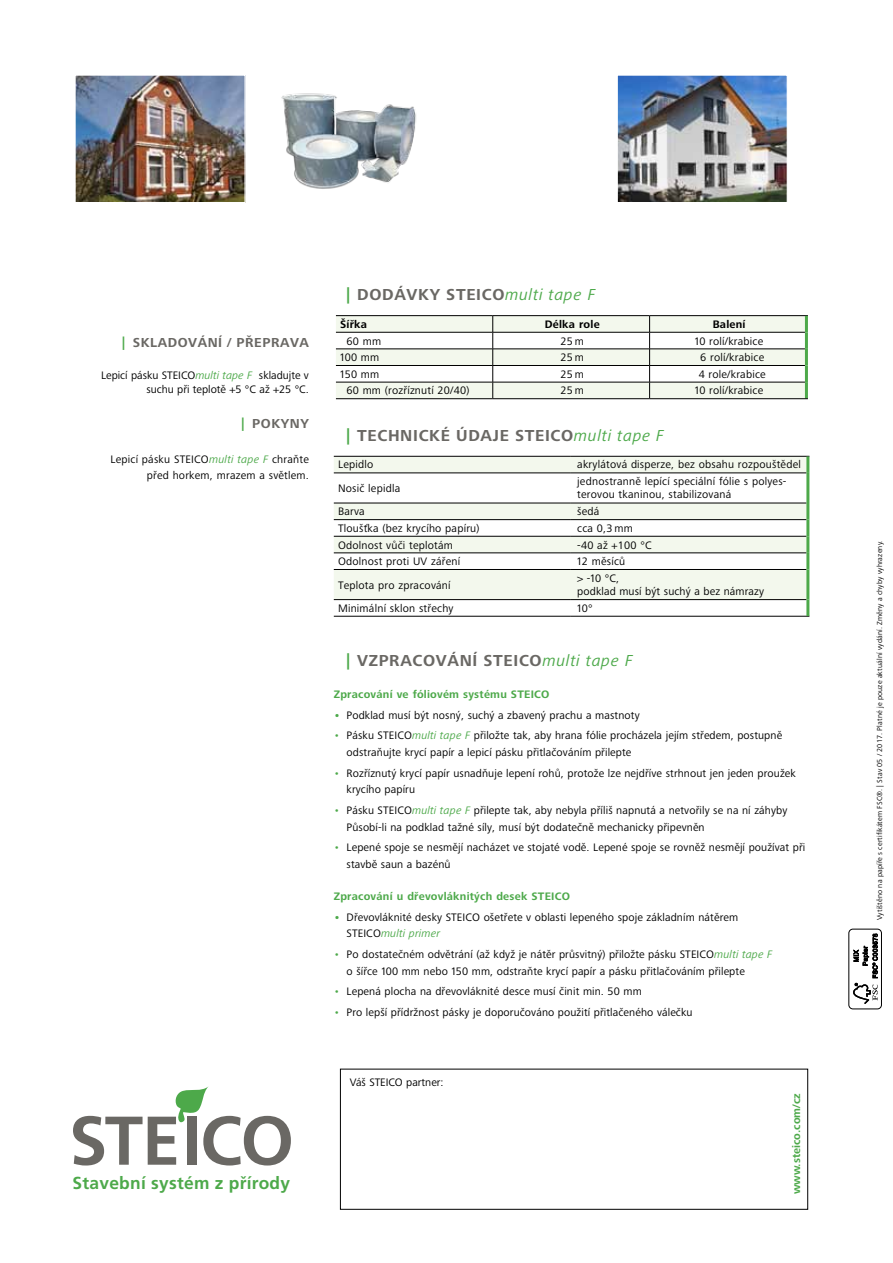
<style>
.page{position:relative;width:893px;height:1263px;background:#fff}
.page>*{position:absolute;margin:0;border:0;box-sizing:border-box;transform-origin:0 0}
.t1{font:700 17.4px "Frutiger CE";letter-spacing:.015em;color:#4da94a}
.t2{font:700 16.5px "Frutiger Next Pro";letter-spacing:.04em;color:#6a6864}
.t3{font:700 13.5px "Frutiger Next Pro";letter-spacing:.04em;color:#6a6864}
.t4{font:11.25px/16.5px "Frutiger Next Pro";letter-spacing:.01em;color:#000}
.t5{font:700 11.25px "Frutiger Next Pro";letter-spacing:.02em;color:#4da94a}
.t6{font:700 11.25px "Frutiger Next Pro";letter-spacing:.02em;color:#000}
.t7{font:700 11.25px "Frutiger Next Pro";color:#4da94a}
.t8{font:7.5px "Frutiger Next Pro";letter-spacing:.02em;color:#000}
.s1{color:#4da94a}
.s2{font-style:italic;color:#4da94a}
.s3{font-weight:400;font-style:italic;color:#4da94a}
.s4{font-weight:700;color:#4da94a}
</style>
<div class="page">
<img style="left:281px;top:93px;width:135px;height:96px">
<img style="left:76px;top:76px;width:168px;height:125px">
<div style="left:74px;top:74px;width:172px;height:129px;border:1px solid #fff"></div>
<svg style="left:73px;top:1086px;width:218px;height:79px"></svg>
<img style="left:619px;top:76px;width:167px;height:125px">
<div style="left:617px;top:74px;width:171px;height:129px;border:1px solid #fff"></div>
<div style="left:848px;top:929px;width:34px;height:80px;border:1px solid #000;border-radius:4px"></div>
<svg style="left:853px;top:933px;width:25px;height:71px"></svg>
<hr style="left:336px;top:315px;width:157px;height:1px;background:#000">
<hr style="left:493px;top:315px;width:157px;height:1px;background:#000">
<hr style="left:650px;top:315px;width:158px;height:1px;background:#000">
<hr style="left:805px;top:316px;width:3px;height:16px;background:#4da94a">
<hr style="left:805px;top:332px;width:3px;height:17px;background:#4da94a">
<hr style="left:805px;top:349px;width:3px;height:16px;background:#4da94a">
<hr style="left:805px;top:365px;width:3px;height:17px;background:#4da94a">
<hr style="left:805px;top:382px;width:3px;height:16px;background:#4da94a">
<svg style="left:336px;top:316px;width:470px;height:82px"></svg>
<hr style="left:336px;top:398px;width:157px;height:1px;background:#000">
<hr style="left:493px;top:398px;width:157px;height:1px;background:#000">
<hr style="left:650px;top:398px;width:158px;height:1px;background:#000">
<svg style="left:334px;top:457px;width:472px;height:142px;fill:#f3f8ed"></svg>
<hr style="left:334px;top:456px;width:237px;height:1px;background:#000">
<hr style="left:571px;top:456px;width:238px;height:1px;background:#000">
<hr style="left:334px;top:473px;width:237px;height:1px;background:#000">
<hr style="left:571px;top:473px;width:235px;height:1px;background:#000">
<hr style="left:334px;top:503px;width:237px;height:1px;background:#000">
<hr style="left:571px;top:503px;width:235px;height:1px;background:#000">
<hr style="left:334px;top:519px;width:237px;height:1px;background:#000">
<hr style="left:571px;top:519px;width:235px;height:1px;background:#000">
<hr style="left:334px;top:536px;width:237px;height:1px;background:#000">
<hr style="left:571px;top:536px;width:235px;height:1px;background:#000">
<hr style="left:334px;top:553px;width:237px;height:1px;background:#000">
<hr style="left:571px;top:553px;width:235px;height:1px;background:#000">
<hr style="left:334px;top:569px;width:237px;height:1px;background:#000">
<hr style="left:571px;top:569px;width:235px;height:1px;background:#000">
<hr style="left:334px;top:599px;width:237px;height:1px;background:#000">
<hr style="left:571px;top:599px;width:235px;height:1px;background:#000">
<hr style="left:334px;top:616px;width:237px;height:1px;background:#000">
<hr style="left:571px;top:616px;width:238px;height:1px;background:#000">
<hr style="left:806px;top:456px;width:3px;height:17px;background:#4da94a">
<hr style="left:806px;top:473px;width:3px;height:30px;background:#4da94a">
<hr style="left:806px;top:503px;width:3px;height:17px;background:#4da94a">
<hr style="left:806px;top:520px;width:3px;height:16px;background:#4da94a">
<hr style="left:806px;top:536px;width:3px;height:17px;background:#4da94a">
<hr style="left:806px;top:553px;width:3px;height:16px;background:#4da94a">
<hr style="left:806px;top:569px;width:3px;height:31px;background:#4da94a">
<hr style="left:806px;top:600px;width:3px;height:16px;background:#4da94a">
<p class="t3" style="left:122px;top:335px;width:188px"><span class="s1">|</span> SKLADOVÁNÍ / PŘEPRAVA</p>
<p class="t4" style="left:101px;top:369px;width:209px;line-height:13.5px;text-align:right">Lepicí pásku STEICO<span class="s2">multi tape F</span> skladujte v suchu při teplotě +5 °C až +25 °C.</p>
<p class="t3" style="left:242px;top:416px;width:69px"><span class="s1">|</span> POKYNY</p>
<p class="t4" style="left:110px;top:451px;width:200px;text-align:right">Lepicí pásku STEICO<span class="s2">multi tape F</span> chraňte před horkem, mrazem a světlem.</p>
<h1 class="t1" style="left:73px;top:1172px;width:219px">Stavební systém z přírody</h1>
<h2 class="t2" style="left:347px;top:285px;width:250px"><span class="s1">|</span> DODÁVKY STEICO<span class="s3">multi tape F</span></h2>
<p class="t6" style="left:340px;top:318px;width:28px">Šířka</p>
<p class="t6" style="left:545px;top:318px;width:56px">Délka role</p>
<p class="t6" style="left:713px;top:318px;width:34px">Balení</p>
<p class="t4" style="left:346px;top:333px;width:36px">60 mm</p>
<p class="t4" style="left:561px;top:333px;width:25px">25m</p>
<p class="t4" style="left:695px;top:333px;width:70px">10 rolí/krabice</p>
<p class="t4" style="left:340px;top:349px;width:41px">100 mm</p>
<p class="t4" style="left:561px;top:349px;width:25px">25m</p>
<p class="t4" style="left:700px;top:349px;width:65px">6 rolí/krabice</p>
<p class="t4" style="left:340px;top:366px;width:41px">150 mm</p>
<p class="t4" style="left:561px;top:366px;width:25px">25m</p>
<p class="t4" style="left:699px;top:366px;width:69px">4 role/krabice</p>
<p class="t4" style="left:346px;top:382px;width:124px">60 mm (rozříznutí 20/40)</p>
<p class="t4" style="left:561px;top:382px;width:25px">25m</p>
<p class="t4" style="left:695px;top:382px;width:70px">10 rolí/krabice</p>
<h2 class="t2" style="left:347px;top:426px;width:319px"><span class="s1">|</span> TECHNICKÉ ÚDAJE STEICO<span class="s3">multi tape F</span></h2>
<p class="t4" style="left:338px;top:456px;width:37px">Lepidlo</p>
<p class="t4" style="left:577px;top:456px;width:225px">akrylátová disperze, bez obsahu rozpouštědel</p>
<p class="t4" style="left:338px;top:480px;width:64px">Nosič lepidla</p>
<p class="t4" style="left:577px;top:474px;width:211px;line-height:13.5px">jednostranně lepící speciální fólie s polyes&shy;terovou tkaninou, stabilizovaná</p>
<p class="t4" style="left:338px;top:503px;width:28px">Barva</p>
<p class="t4" style="left:577px;top:503px;width:24px">šedá</p>
<p class="t4" style="left:338px;top:520px;width:143px">Tloušťka (bez krycího papíru)</p>
<p class="t4" style="left:577px;top:520px;width:57px">cca 0,3 mm</p>
<p class="t4" style="left:338px;top:537px;width:116px">Odolnost vůči teplotám</p>
<p class="t4" style="left:577px;top:537px;width:76px">-40 až +100 °C</p>
<p class="t4" style="left:338px;top:553px;width:124px">Odolnost proti UV záření</p>
<p class="t4" style="left:577px;top:553px;width:49px">12 měsíců</p>
<p class="t4" style="left:338px;top:577px;width:114px">Teplota pro zpracování</p>
<p class="t4" style="left:577px;top:571px;width:188px;line-height:13.5px">&gt; -10 °C,<br>podklad musí být suchý a bez námrazy</p>
<p class="t4" style="left:338px;top:600px;width:117px">Minimální sklon střechy</p>
<p class="t4" style="left:577px;top:600px;width:17px">10°</p>
<h2 class="t2" style="left:347px;top:651px;width:288px"><span class="s1">|</span> VZPRACOVÁNÍ STEICO<span class="s3">multi tape F</span></h2>
<p class="t5" style="left:334px;top:688px;width:217px">Zpracování ve fóliovém systému STEICO</p>
<p class="t4" style="left:334px;top:707px;width:307px"><span class="s4">•</span> Podklad musí být nosný, suchý a zbavený prachu a mastnoty</p>
<p class="t4" style="left:347px;top:727px;width:437px;text-indent:-13px"><span class="s1">•</span> Pásku STEICO<span class="s2">multi tape F</span> přiložte tak, aby hrana fólie procházela jejím středem, postupně odstraňujte krycí papír a lepicí pásku přitlačováním přilepte</p>
<p class="t4" style="left:347px;top:765px;width:451px;text-indent:-13px"><span class="s1">•</span> Rozříznutý krycí papír usnadňuje lepení rohů, protože lze nejdříve strhnout jen jeden proužek krycího papíru</p>
<p class="t4" style="left:347px;top:802px;width:442px;text-indent:-13px"><span class="s1">•</span> Pásku STEICO<span class="s2">multi tape F</span> přilepte tak, aby nebyla příliš napnutá a netvořily se na ní záhyby<br>Působí-li na podklad tažné síly, musí být dodatečně mechanicky připevněn</p>
<p class="t4" style="left:347px;top:839px;width:460px;text-indent:-13px"><span class="s1">•</span> Lepené spoje se nesmějí nacházet ve stojaté vodě. Lepené spoje se rovněž nesmějí používat při stavbě saun a bazénů</p>
<p class="t5" style="left:334px;top:890px;width:238px">Zpracování u dřevovláknitých desek STEICO</p>
<p class="t4" style="left:347px;top:909px;width:393px;text-indent:-13px"><span class="s4">•</span> Dřevovláknité desky STEICO ošetřete v oblasti lepeného spoje základním nátěrem<br>STEICO<span class="s2">multi primer</span></p>
<p class="t4" style="left:347px;top:946px;width:427px;text-indent:-13px"><span class="s1">•</span> Po dostatečném odvětrání (až když je nátěr průsvitný) přiložte pásku STEICO<span class="s2">multi tape F </span>o šířce 100 mm nebo 150 mm, odstraňte krycí papír a pásku přitlačováním přilepte</p>
<p class="t4" style="left:334px;top:983px;width:309px"><span class="s1">•</span> Lepená plocha na dřevovláknité desce musí činit min. 50 mm</p>
<p class="t4" style="left:334px;top:1004px;width:360px"><span class="s1">•</span> Pro lepší přídržnost pásky je doporučováno použití přitlačeného válečku</p>
<p class="t4" style="left:350px;top:1074px;width:95px">Váš STEICO partner:</p>
<p class="t7" style="left:790px;top:1194px;width:103px;rotate:-90deg">www.steico.com/cz</p>
<p class="t8" style="left:875px;top:920px;width:381px;rotate:-90deg">Vytištěno na papíře s certifikátem FSC®. | Stav 05 / 2017. Platné je pouze aktuální vydání. Změny a chyby vyhrazeny.</p>
</div>
